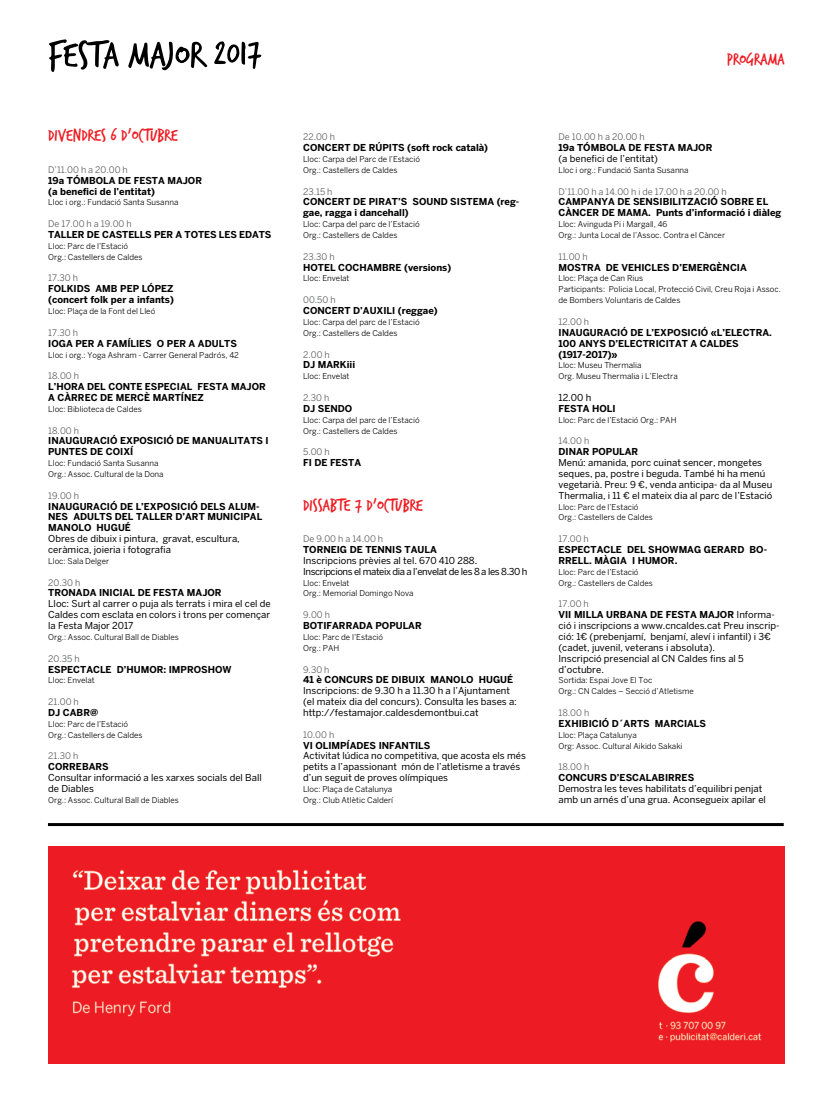
<style>
.page{position:relative;width:820px;height:1106px;background:#fff}
.page>*{position:absolute;margin:0;border:0;box-sizing:border-box;transform-origin:0 0}
.t1{font:18px "Trash Hand";letter-spacing:.005em;color:#ed1d24}
.t2{font:9.5px/10.9px "Benton Sans";color:#000}
.t3{font:700 9.5px/10.9px "Benton Sans";color:#000}
.t4{font:9px "Benton Sans";color:#58595b}
.t5{font:8px/10.9px "Benton Sans";color:#000}
.s1{font-weight:700}
</style>
<div class="page">
<svg style="left:49px;top:39px;width:70px;height:33px"></svg>
<svg style="left:128px;top:41px;width:79px;height:30px"></svg>
<svg style="left:214px;top:41px;width:47px;height:28px"></svg>
<hr style="left:48px;top:823px;width:735px;height:3px;background:#000">
<img style="left:48px;top:846px;width:736px;height:217px">
<h1 class="t1" style="left:48px;top:127px;width:131px">DIVENDRES 6 D’OCTUBRE</h1>
<p class="t4" style="left:48px;top:164px;width:81px">D’11.00 h a 20.00 h</p>
<p class="t3" style="left:48px;top:175px;width:155px">19a TÓMBOLA DE FESTA MAJOR (a benefici de l’entitat)</p>
<p class="t5" style="left:48px;top:197px;width:132px">Lloc i org.: Fundació Santa Susanna</p>
<p class="t4" style="left:48px;top:218px;width:85px">De 17.00 h a 19.00 h</p>
<p class="t3" style="left:48px;top:229px;width:225px">TALLER DE CASTELLS PER A TOTES LES EDATS</p>
<p class="t5" style="left:48px;top:240px;width:96px">Lloc: Parc de l’Estació<br>Org.: Castellers de Caldes</p>
<p class="t4" style="left:48px;top:273px;width:31px">17.30 h</p>
<p class="t3" style="left:48px;top:283px;width:127px">FOLKIDS AMB PEP LÓPEZ (concert folk per a infants)</p>
<p class="t5" style="left:48px;top:305px;width:108px">Lloc: Plaça de la Font del Lleó</p>
<p class="t4" style="left:48px;top:327px;width:31px">17.30 h</p>
<p class="t3" style="left:48px;top:337px;width:190px">IOGA PER A FAMÍLIES O PER A ADULTS</p>
<p class="t5" style="left:48px;top:349px;width:192px">Lloc i org.: Yoga Ashram - Carrer General Padrós, 42</p>
<p class="t4" style="left:48px;top:370px;width:32px">18.00 h</p>
<p class="t3" style="left:48px;top:381px;width:219px">L’HORA DEL CONTE ESPECIAL FESTA MAJOR<br>A CÀRREC DE MERCÈ MARTÍNEZ</p>
<p class="t5" style="left:48px;top:403px;width:95px">Lloc: Biblioteca de Caldes</p>
<p class="t4" style="left:48px;top:425px;width:32px">18.00 h</p>
<p class="t3" style="left:48px;top:435px;width:222px">INAUGURACIÓ EXPOSICIÓ DE MANUALITATS I<br>PUNTES DE COIXÍ</p>
<p class="t5" style="left:48px;top:457px;width:117px">Lloc: Fundació Santa Susanna<br>Org.: Assoc. Cultural de la Dona</p>
<p class="t4" style="left:48px;top:490px;width:32px">19.00 h</p>
<p class="t3" style="left:48px;top:500px;width:215px">INAUGURACIÓ DE L’EXPOSICIÓ DELS ALUM-<br>NES ADULTS DEL TALLER D’ART MUNICIPAL<br>MANOLO HUGUÉ</p>
<p class="t2" style="left:48px;top:533px;width:193px">Obres de dibuix i pintura, gravat, escultura, ceràmica, joieria i fotografia</p>
<p class="t5" style="left:48px;top:555px;width:62px">Lloc: Sala Delger</p>
<p class="t4" style="left:48px;top:577px;width:34px">20.30 h</p>
<p class="t3" style="left:48px;top:587px;width:175px">TRONADA INICIAL DE FESTA MAJOR</p>
<p class="t2" style="left:48px;top:598px;width:224px;text-align:justify">Lloc: Surt al carrer o puja als terrats i mira el cel de Caldes com esclata en colors i trons per començar la Festa Major 2017</p>
<p class="t5" style="left:48px;top:631px;width:132px">Org.: Assoc. Cultural Ball de Diables</p>
<p class="t4" style="left:48px;top:653px;width:33px">20.35 h</p>
<p class="t3" style="left:48px;top:663px;width:185px">ESPECTACLE D’HUMOR: IMPROSHOW</p>
<p class="t5" style="left:48px;top:675px;width:48px">Lloc: Envelat</p>
<p class="t4" style="left:48px;top:696px;width:32px">21.00 h</p>
<p class="t3" style="left:48px;top:707px;width:52px">DJ CABR@</p>
<p class="t5" style="left:48px;top:718px;width:96px">Lloc: Parc de l’Estació<br>Org.: Castellers de Caldes</p>
<p class="t4" style="left:48px;top:750px;width:32px">21.30 h</p>
<p class="t3" style="left:48px;top:761px;width:62px">CORREBARS</p>
<p class="t2" style="left:48px;top:772px;width:215px">Consultar informació a les xarxes socials del Ball de Diables</p>
<p class="t5" style="left:48px;top:794px;width:132px">Org.: Assoc. Cultural Ball de Diables</p>
<p class="t4" style="left:303px;top:132px;width:33px">22.00 h</p>
<p class="t3" style="left:303px;top:142px;width:186px">CONCERT DE RÚPITS (soft rock català)</p>
<p class="t5" style="left:303px;top:153px;width:118px">Lloc: Carpa del Parc de l’Estació<br>Org.: Castellers de Caldes</p>
<p class="t4" style="left:303px;top:186px;width:31px">23.15 h</p>
<p class="t3" style="left:303px;top:196px;width:218px">CONCERT DE PIRAT’S SOUND SISTEMA (reg&shy;gae, ragga i dancehall)</p>
<p class="t5" style="left:303px;top:219px;width:118px">Lloc: Carpa del parc de l’Estació<br>Org.: Castellers de Caldes</p>
<p class="t4" style="left:303px;top:251px;width:33px">23.30 h</p>
<p class="t3" style="left:303px;top:261px;width:149px">HOTEL COCHAMBRE (versions)</p>
<p class="t5" style="left:303px;top:273px;width:48px">Lloc: Envelat</p>
<p class="t4" style="left:303px;top:294px;width:34px">00.50 h</p>
<p class="t3" style="left:303px;top:305px;width:136px">CONCERT D’AUXILI (reggae)</p>
<p class="t5" style="left:303px;top:316px;width:118px">Lloc: Carpa del parc de l’Estació<br>Org.: Castellers de Caldes</p>
<p class="t4" style="left:303px;top:349px;width:28px">2.00 h</p>
<p class="t3" style="left:303px;top:359px;width:53px">DJ MARKiii</p>
<p class="t5" style="left:303px;top:371px;width:48px">Lloc: Envelat</p>
<p class="t4" style="left:303px;top:392px;width:28px">2.30 h</p>
<p class="t3" style="left:303px;top:403px;width:51px">DJ SENDO</p>
<p class="t5" style="left:303px;top:414px;width:118px">Lloc: Carpa del parc de l’Estació<br>Org.: Castellers de Caldes</p>
<p class="t4" style="left:303px;top:446px;width:28px">5.00 h</p>
<p class="t3" style="left:303px;top:457px;width:59px">FI DE FESTA</p>
<h1 class="t1" style="left:303px;top:496px;width:121px">DISSABTE 7 D’OCTUBRE</h1>
<p class="t4" style="left:303px;top:533px;width:82px">De 9.00 h a 14.00 h</p>
<p class="t3" style="left:303px;top:544px;width:135px">TORNEIG DE TENNIS TAULA</p>
<p class="t2" style="left:303px;top:555px;width:226px">I nscripcions prèvies al tel. 670 410 288.<br>I nscripcions el mateix dia a l’envelat de les 8 a les 8.30 h</p>
<p class="t5" style="left:303px;top:577px;width:112px">Lloc: Envelat<br>Org.: Memorial Domingo Nova</p>
<p class="t4" style="left:303px;top:609px;width:28px">9.00 h</p>
<p class="t3" style="left:303px;top:620px;width:120px">BOTIFARRADA POPULAR</p>
<p class="t5" style="left:303px;top:631px;width:81px">Lloc: Parc de l’Estació<br>Org.: PAH</p>
<p class="t4" style="left:303px;top:664px;width:28px">9.30 h</p>
<p class="t3" style="left:303px;top:674px;width:211px">41 è CONCURS DE DIBUIX MANOLO HUGUÉ</p>
<p class="t2" style="left:303px;top:685px;width:215px">I nscripcions: de 9.30 h a 11.30 h a l’Ajuntament (el mateix dia del concurs). Consulta les bases a: http://festamajor.caldesdemontbui.cat</p>
<p class="t4" style="left:303px;top:729px;width:33px">10.00 h</p>
<p class="t3" style="left:303px;top:739px;width:129px">VI OLIMPÍADES INFANTILS</p>
<p class="t2" style="left:303px;top:750px;width:224px">Activitat lúdica no competitiva, que acosta els més petits a l’apassionant món de l’atletisme a través d’un seguit de proves olímpiques</p>
<p class="t5" style="left:303px;top:783px;width:92px">Lloc: Plaça de Catalunya<br>Org.: Club Atlètic Calderí</p>
<h1 class="t1" style="left:726px;top:51px;width:59px">PROGRAMA</h1>
<p class="t4" style="left:558px;top:132px;width:88px">De 10.00 h a 20.00 h</p>
<p class="t3" style="left:558px;top:142px;width:155px">19a TÓMBOLA DE FESTA MAJOR</p>
<p class="t2" style="left:558px;top:153px;width:101px">(a benefici de l’entitat)</p>
<p class="t5" style="left:558px;top:164px;width:132px">Lloc i org.: Fundació Santa Susanna</p>
<p class="t4" style="left:558px;top:186px;width:170px">D’11.00 h a 14.00 h i de 17.00 h a 20.00 h</p>
<p class="t3" style="left:558px;top:196px;width:224px">CAMPANYA DE SENSIBILITZACIÓ SOBRE EL<br>CÀNCER DE MAMA. Punts d’informació i diàleg</p>
<p class="t5" style="left:558px;top:219px;width:168px">Lloc: Avinguda Pi i Margall, 46<br>Org.: Junta Local de l’Assoc. Contra el Càncer</p>
<p class="t4" style="left:558px;top:251px;width:31px">11.00 h</p>
<p class="t3" style="left:558px;top:261px;width:190px">MOSTRA DE VEHICLES D’EMERGÈNCIA</p>
<p class="t5" style="left:558px;top:273px;width:224px">Lloc: Plaça de Can Rius<br>Participants: Policia Local, Protecció Civil, Creu Roja i Assoc. de Bombers Voluntaris de Caldes</p>
<p class="t4" style="left:558px;top:316px;width:32px">12.00 h</p>
<p class="t3" style="left:558px;top:327px;width:215px">INAUGURACIÓ DE L’EXPOSICIÓ «L’ELECTRA.<br>100 ANYS D’ELECTRICITAT A CALDES (1917-2017)»</p>
<p class="t5" style="left:558px;top:360px;width:121px">Lloc: Museu Thermalia<br>Org. Museu Thermalia i L’Electra</p>
<p class="t2" style="left:558px;top:392px;width:34px">12.00 h</p>
<p class="t3" style="left:558px;top:403px;width:59px">FESTA HOLI</p>
<p class="t5" style="left:558px;top:414px;width:119px">Lloc: Parc de l’Estació Org.: PAH</p>
<p class="t4" style="left:558px;top:436px;width:32px">14.00 h</p>
<p class="t3" style="left:558px;top:446px;width:81px">DINAR POPULAR</p>
<p class="t2" style="left:558px;top:457px;width:215px">Menú: amanida, porc cuinat sencer, mongetes seques, pa, postre i beguda. També hi ha menú vegetarià. Preu: 9 €, venda anticipa- da al Museu Thermalia, i 11 € el mateix dia al parc de l’Estació</p>
<p class="t5" style="left:558px;top:501px;width:96px">Lloc: Parc de l’Estació<br>Org.: Castellers de Caldes</p>
<p class="t4" style="left:558px;top:533px;width:32px">17.00 h</p>
<p class="t3" style="left:558px;top:544px;width:210px">ESPECTACLE DEL SHOWMAG GERARD BO-<br>RRELL. MÀGIA I HUMOR.</p>
<p class="t5" style="left:558px;top:566px;width:96px">Lloc: Parc de l’Estació<br>Org.: Castellers de Caldes</p>
<p class="t4" style="left:558px;top:598px;width:32px">17.00 h</p>
<p class="t2" style="left:558px;top:609px;width:222px"><span class="s1">VII MILLA URBANA DE FESTA MAJOR</span> I nforma&shy;ció i inscripcions a www.cncaldes.cat Preu inscrip&shy;ció: 1€ (prebenjamí, benjamí, aleví i infantil) i 3€ (cadet, juvenil, veterans i absoluta).<br>I nscripció presencial al CN Caldes fins al 5 d’octubre.</p>
<p class="t5" style="left:558px;top:675px;width:137px">Sortida: Espai Jove El Toc<br>Org.: CN Caldes – Secció d’Atletisme</p>
<p class="t4" style="left:558px;top:707px;width:32px">18.00 h</p>
<p class="t3" style="left:558px;top:717px;width:149px">EXHIBICIÓ D´ARTS MARCIALS</p>
<p class="t5" style="left:558px;top:729px;width:125px">Lloc: Plaça Catalunya<br>Org: Assoc. Cultural Aikido Sakaki</p>
<p class="t4" style="left:558px;top:761px;width:32px">18.00 h</p>
<p class="t3" style="left:558px;top:772px;width:137px">CONCURS D’ESCALABIRRES</p>
<p class="t2" style="left:558px;top:783px;width:209px">Demostra les teves habilitats d’equilibri penjat amb un arnés d’una grua. Aconsegueix apilar el</p>
</div>
